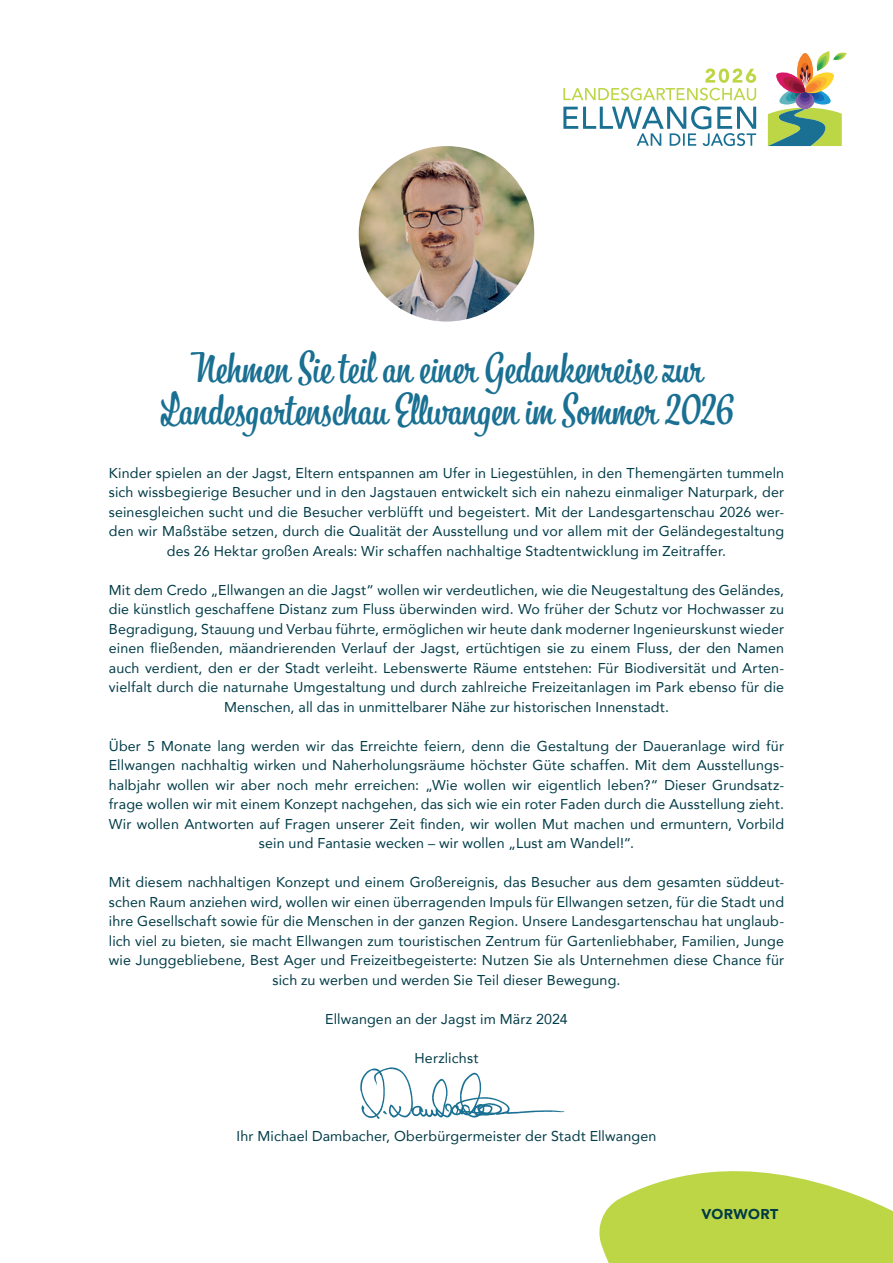
<style>
.page{position:relative;width:893px;height:1263px;background:#fff}
.page>*{position:absolute;margin:0;border:0;box-sizing:border-box;transform-origin:0 0}
.t1{font:42px/42px "Bistro Script";color:#1a7092;text-align:center}
.t2{font:14.25px/19.5px "Avenir";letter-spacing:.01em;color:#013b47;text-align:center}
.t3{font:900 14.25px "Avenir";letter-spacing:.035em;color:#013b47}
</style>
<div class="page">
<img style="left:359px;top:146px;width:175px;height:176px;border-radius:88px">
<img style="left:360px;top:1067px;width:205px;height:52px">
<svg style="left:599px;top:1171px;width:294px;height:92px"></svg>
<svg style="left:563px;top:68px;width:193px;height:32px"></svg>
<svg style="left:563px;top:106px;width:193px;height:40px"></svg>
<svg style="left:768px;top:51px;width:79px;height:95px"></svg>
<h1 class="t1" style="left:160px;top:348px;width:574px">Nehmen Sie teil an einer Gedankenreise zur<br>Landesgartenschau Ellwangen im Sommer 2026</h1>
<p class="t2" style="left:109px;top:462px;width:677px">Kinder spielen an der Jagst, Eltern entspannen am Ufer in Liegestühlen, in den Themengärten tummeln sich wissbegierige Besucher und in den Jagstauen entwickelt sich ein nahezu einmaliger Naturpark, der seinesgleichen sucht und die Besucher verblüfft und begeistert. Mit der Landesgartenschau 2026 wer&shy;den wir Maßstäbe setzen, durch die Qualität der Ausstellung und vor allem mit der Geländegestaltung des 26 Hektar großen Areals: Wir schaffen nachhaltige Stadtentwicklung im Zeitraffer.</p>
<p class="t2" style="left:109px;top:579px;width:677px">Mit dem Credo „Ellwangen an die Jagst“ wollen wir verdeutlichen, wie die Neugestaltung des Geländes, die künstlich geschaffene Distanz zum Fluss überwinden wird. Wo früher der Schutz vor Hochwasser zu Begradigung, Stauung und Verbau führte, ermöglichen wir heute dank moderner Ingenieurskunst wieder einen fließenden, mäandrierenden Verlauf der Jagst, ertüchtigen sie zu einem Fluss, der den Namen auch verdient, den er der Stadt verleiht. Lebenswerte Räume entstehen: Für Biodiversität und Arten&shy;vielfalt durch die naturnahe Umgestaltung und durch zahlreiche Freizeitanlagen im Park ebenso für die Menschen, all das in unmittelbarer Nähe zur historischen Innenstadt.</p>
<p class="t2" style="left:109px;top:735px;width:677px">Über 5 Monate lang werden wir das Erreichte feiern, denn die Gestaltung der Daueranlage wird für Ellwangen nachhaltig wirken und Naherholungsräume höchster Güte schaffen. Mit dem Ausstellungs&shy;halbjahr wollen wir aber noch mehr erreichen: „Wie wollen wir eigentlich leben?“ Dieser Grundsatz&shy;frage wollen wir mit einem Konzept nachgehen, das sich wie ein roter Faden durch die Ausstellung zieht.<br>Wir wollen Antworten auf Fragen unserer Zeit finden, wir wollen Mut machen und ermuntern, Vorbild sein und Fantasie wecken – wir wollen „Lust am Wandel!“.</p>
<p class="t2" style="left:109px;top:872px;width:677px">Mit diesem nachhaltigen Konzept und einem Großereignis, das Besucher aus dem gesamten süddeut&shy;schen Raum anziehen wird, wollen wir einen überragenden Impuls für Ellwangen setzen, für die Stadt und ihre Gesellschaft sowie für die Menschen in der ganzen Region. Unsere Landesgartenschau hat unglaub&shy;lich viel zu bieten, sie macht Ellwangen zum touristischen Zentrum für Gartenliebhaber, Familien, Junge wie Junggebliebene, Best Ager und Freizeitbegeisterte: Nutzen Sie als Unternehmen diese Chance für sich zu werben und werden Sie Teil dieser Bewegung.</p>
<p class="t2" style="left:325px;top:1008px;width:244px">Ellwangen an der Jagst im März 2024</p>
<p class="t2" style="left:414px;top:1047px;width:65px">Herzlichst</p>
<p class="t2" style="left:237px;top:1125px;width:421px">Ihr Michael Dambacher, Oberbürgermeister der Stadt Ellwangen</p>
<p class="t3" style="left:701px;top:1201px;width:78px">VORWORT</p>
</div>
